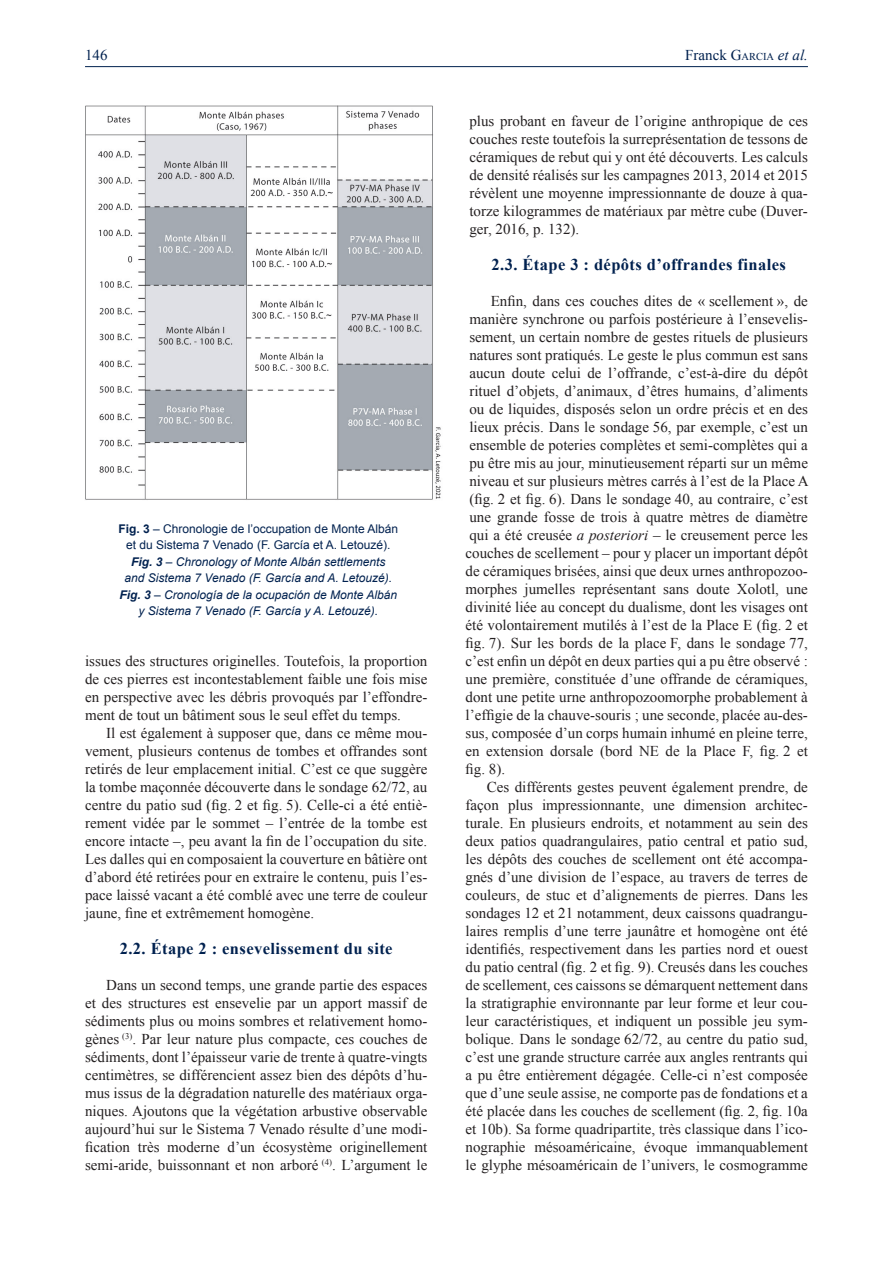
<style>
.page{position:relative;width:893px;height:1263px;background:#fff}
.page>*{position:absolute;margin:0;border:0;box-sizing:border-box;transform-origin:0 0}
.t1{font:700 16.5px "Times New Roman";letter-spacing:.025em;color:#00214f}
.t2{font:15px/18px "Times New Roman";color:#231f20;text-align:justify}
.t3{font:15px "Times New Roman";color:#00214f}
.t4{font:italic 12px/16.5px "Arial";color:#00214f;text-align:center}
.s1{font-style:inherit}
.s2{font-size:10.5px}
.s3{font-style:italic}
.s4{font-weight:700;font-style:normal}
.s5{font-style:normal}
.s6{font-weight:700}
</style>
<div class="page">
<hr style="left:85px;top:66px;width:723px;height:1px;background:#00214f">
<img style="left:85px;top:105px;width:356px;height:395px">
<p class="t3" style="left:85px;top:45px;width:24px">146</p>
<p class="t3" style="left:685px;top:45px;width:124px">Franck <span class="s1">G</span><span class="s2">ARCIA</span> <span class="s3">et al.</span></p>
<p class="t4" style="left:119px;top:521px;width:281px"><span class="s4">Fig. 3</span> <span class="s5">– Chronologie de l’occupation de Monte Albán et du Sistema 7 Venado (F. García et A. Letouzé).<br></span><span class="s6">Fig. 3</span> <span class="s5">–</span> Chronology of Monte Albán settlements<br>and Sistema 7 Venado (F. García and A. Letouzé).<br><span class="s6">Fig. 3</span> <span class="s5">–</span> Cronología de la ocupación de Monte Albán y Sistema 7 Venado (F. García y A. Letouzé).</p>
<p class="t2" style="left:85px;top:652px;width:344px">issues des structures originelles. Toutefois, la proportion</p>
<p class="t2" style="left:85px;top:670px;width:344px">de ces pierres est incontestablement faible une fois mise</p>
<p class="t2" style="left:85px;top:688px;width:344px">en perspective avec les débris provoqués par l’effondre-</p>
<p class="t2" style="left:85px;top:706px;width:317px">ment de tout un bâtiment sous le seul effet du temps.</p>
<p class="t2" style="left:106px;top:724px;width:323px">Il est également à supposer que, dans ce même mou-</p>
<p class="t2" style="left:85px;top:742px;width:344px">vement, plusieurs contenus de tombes et offrandes sont</p>
<p class="t2" style="left:85px;top:760px;width:344px">retirés de leur emplacement initial. C’est ce que suggère</p>
<p class="t2" style="left:85px;top:778px;width:344px">la tombe maçonnée découverte dans le sondage 62/72, au</p>
<p class="t2" style="left:85px;top:796px;width:344px">centre du patio sud (fig. 2 et fig. 5). Celle-ci a été entiè-</p>
<p class="t2" style="left:85px;top:814px;width:344px">rement vidée par le sommet – l’entrée de la tombe est</p>
<p class="t2" style="left:85px;top:832px;width:344px">encore intacte –, peu avant la fin de l’occupation du site.</p>
<p class="t2" style="left:85px;top:850px;width:344px">Les dalles qui en composaient la couverture en bâtière ont</p>
<p class="t2" style="left:85px;top:868px;width:344px">d’abord été retirées pour en extraire le contenu, puis l’es-</p>
<p class="t2" style="left:85px;top:886px;width:344px">pace laissé vacant a été comblé avec une terre de couleur</p>
<p class="t2" style="left:85px;top:904px;width:231px">jaune, fine et extrêmement homogène.</p>
<p class="t1" style="left:120px;top:937px;width:274px">2.2. Étape 2 : ensevelissement du site</p>
<p class="t2" style="left:85px;top:976px;width:344px;text-indent:21px">Dans un second temps, une grande partie des espaces et des structures est ensevelie par un apport massif de sédiments plus ou moins sombres et relativement homo&shy;gènes <sup>(3)</sup>. Par leur nature plus compacte, ces couches de sédiments, dont l’épaisseur varie de trente à quatre-vingts centimètres, se différencient assez bien des dépôts d’hu&shy;mus issus de la dégradation naturelle des matériaux orga&shy;niques. Ajoutons que la végétation arbustive observable aujourd’hui sur le Sistema 7 Venado résulte d’une modi&shy;fication très moderne d’un écosystème originellement semi-aride, buissonnant et non arboré <sup>(4)</sup>. L’argument le</p>
<p class="t2" style="left:469px;top:112px;width:340px">plus probant en faveur de l’origine anthropique de ces couches reste toutefois la surreprésentation de tessons de céramiques de rebut qui y ont été découverts. Les calculs de densité réalisés sur les campagnes 2013, 2014 et 2015 révèlent une moyenne impressionnante de douze à qua&shy;torze kilogrammes de matériaux par mètre cube (Duver&shy;ger, 2016, p. 132).</p>
<p class="t1" style="left:492px;top:253px;width:296px">2.3. Étape 3 : dépôts d’offrandes finales</p>
<p class="t2" style="left:491px;top:292px;width:319px">Enfin, dans ces couches dites de « scellement », de</p>
<p class="t2" style="left:469px;top:310px;width:340px">manière synchrone ou parfois postérieure à l’ensevelis-</p>
<p class="t2" style="left:469px;top:328px;width:340px">sement, un certain nombre de gestes rituels de plusieurs</p>
<p class="t2" style="left:469px;top:346px;width:340px">natures sont pratiqués. Le geste le plus commun est sans</p>
<p class="t2" style="left:469px;top:364px;width:340px">aucun doute celui de l’offrande, c’est-à-dire du dépôt</p>
<p class="t2" style="left:469px;top:382px;width:340px">rituel d’objets, d’animaux, d’êtres humains, d’aliments</p>
<p class="t2" style="left:469px;top:400px;width:340px">ou de liquides, disposés selon un ordre précis et en des</p>
<p class="t2" style="left:469px;top:418px;width:340px">lieux précis. Dans le sondage 56, par exemple, c’est un</p>
<p class="t2" style="left:469px;top:436px;width:340px">ensemble de poteries complètes et semi-complètes qui a</p>
<p class="t2" style="left:469px;top:454px;width:340px">pu être mis au jour, minutieusement réparti sur un même</p>
<p class="t2" style="left:469px;top:472px;width:341px">niveau et sur plusieurs mètres carrés à l’est de la Place A</p>
<p class="t2" style="left:469px;top:490px;width:340px">(fig. 2 et fig. 6). Dans le sondage 40, au contraire, c’est</p>
<p class="t2" style="left:469px;top:508px;width:340px">une grande fosse de trois à quatre mètres de diamètre</p>
<p class="t2" style="left:469px;top:526px;width:340px">qui a été creusée <span class="s3">a posteriori</span> – le creusement perce les</p>
<p class="t2" style="left:466px;top:544px;width:344px">couches de scellement – pour y placer un important dépôt</p>
<p class="t2" style="left:466px;top:562px;width:344px">de céramiques brisées, ainsi que deux urnes anthropozoo-</p>
<p class="t2" style="left:466px;top:580px;width:344px">morphes jumelles représentant sans doute Xolotl, une</p>
<p class="t2" style="left:466px;top:598px;width:344px">divinité liée au concept du dualisme, dont les visages ont</p>
<p class="t2" style="left:466px;top:616px;width:344px">été volontairement mutilés à l’est de la Place E (fig. 2 et</p>
<p class="t2" style="left:466px;top:634px;width:344px">fig. 7). Sur les bords de la place F, dans le sondage 77,</p>
<p class="t2" style="left:466px;top:652px;width:344px">c’est enfin un dépôt en deux parties qui a pu être observé :</p>
<p class="t2" style="left:466px;top:670px;width:344px">une première, constituée d’une offrande de céramiques,</p>
<p class="t2" style="left:466px;top:688px;width:344px">dont une petite urne anthropozoomorphe probablement à</p>
<p class="t2" style="left:466px;top:706px;width:344px">l’effigie de la chauve-souris ; une seconde, placée au-des-</p>
<p class="t2" style="left:466px;top:724px;width:344px">sus, composée d’un corps humain inhumé en pleine terre,</p>
<p class="t2" style="left:466px;top:742px;width:344px">en extension dorsale (bord NE de la Place F, fig. 2 et</p>
<p class="t2" style="left:466px;top:760px;width:41px">fig. 8).</p>
<p class="t2" style="left:487px;top:778px;width:323px">Ces différents gestes peuvent également prendre, de</p>
<p class="t2" style="left:466px;top:796px;width:344px">façon plus impressionnante, une dimension architec-</p>
<p class="t2" style="left:466px;top:814px;width:344px">turale. En plusieurs endroits, et notamment au sein des</p>
<p class="t2" style="left:466px;top:832px;width:344px">deux patios quadrangulaires, patio central et patio sud,</p>
<p class="t2" style="left:466px;top:850px;width:344px">les dépôts des couches de scellement ont été accompa-</p>
<p class="t2" style="left:466px;top:868px;width:344px">gnés d’une division de l’espace, au travers de terres de</p>
<p class="t2" style="left:466px;top:886px;width:344px">couleurs, de stuc et d’alignements de pierres. Dans les</p>
<p class="t2" style="left:466px;top:904px;width:344px">sondages 12 et 21 notamment, deux caissons quadrangu-</p>
<p class="t2" style="left:466px;top:922px;width:344px">laires remplis d’une terre jaunâtre et homogène ont été</p>
<p class="t2" style="left:466px;top:940px;width:344px">identifiés, respectivement dans les parties nord et ouest</p>
<p class="t2" style="left:466px;top:958px;width:344px">du patio central (fig. 2 et fig. 9). Creusés dans les couches</p>
<p class="t2" style="left:466px;top:976px;width:344px">de scellement, ces caissons se démarquent nettement dans</p>
<p class="t2" style="left:466px;top:994px;width:344px">la stratigraphie environnante par leur forme et leur cou-</p>
<p class="t2" style="left:466px;top:1012px;width:344px">leur caractéristiques, et indiquent un possible jeu sym-</p>
<p class="t2" style="left:466px;top:1030px;width:344px">bolique. Dans le sondage 62/72, au centre du patio sud,</p>
<p class="t2" style="left:466px;top:1048px;width:344px">c’est une grande structure carrée aux angles rentrants qui</p>
<p class="t2" style="left:466px;top:1066px;width:344px">a pu être entièrement dégagée. Celle-ci n’est composée</p>
<p class="t2" style="left:466px;top:1084px;width:344px">que d’une seule assise, ne comporte pas de fondations et a</p>
<p class="t2" style="left:466px;top:1102px;width:344px">été placée dans les couches de scellement (fig. 2, fig. 10a</p>
<p class="t2" style="left:466px;top:1120px;width:344px">et 10b). Sa forme quadripartite, très classique dans l’ico-</p>
<p class="t2" style="left:466px;top:1138px;width:344px">nographie mésoaméricaine, évoque immanquablement</p>
<p class="t2" style="left:466px;top:1156px;width:344px">le glyphe mésoaméricain de l’univers, le cosmogramme</p>
</div>
